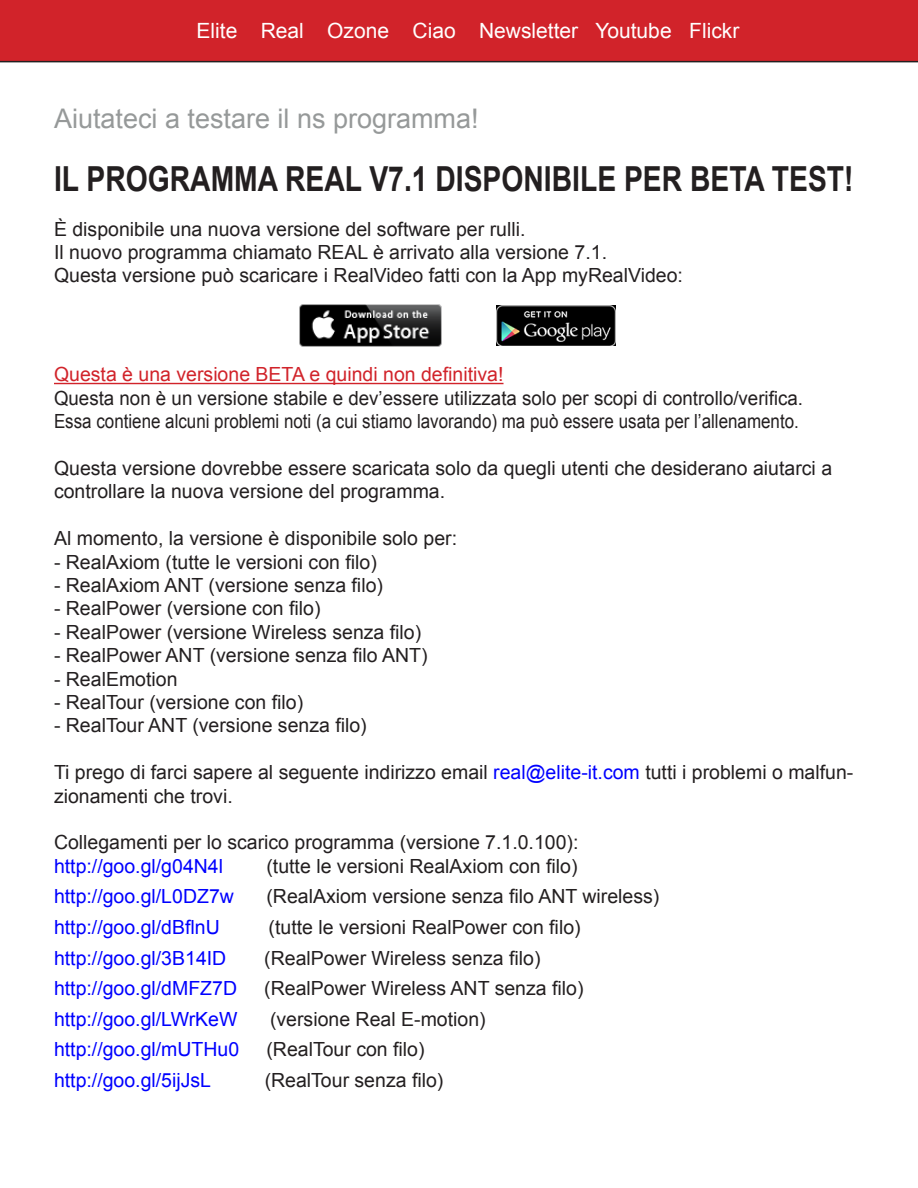
<style>
.page{position:relative;width:918px;height:1188px;background:#fff}
.page>*{position:absolute;margin:0;border:0;box-sizing:border-box;transform-origin:0 0}
.t1{font:700 34.5px "Arial";color:#231f20;scale:.82 1}
.t2{font:27px "Arial";color:#969999}
.t3{font:21px "Arial";color:#fff}
.t4{font:19.5px/23.4px "Arial";color:#231f20}
.t5{font:19.5px "Arial";color:#00f}
.t6{font:19.5px "Arial";color:#231f20;scale:.87 1}
.t7{font:19.5px "Arial";color:#231f20;scale:.96 1}
.t8{font:19.5px "Arial";color:#d1232a}
.s1{color:#00f}
</style>
<div class="page">
<div style="left:0;top:0;width:918px;height:62px;background:#d1232a"></div>
<hr style="left:54px;top:383px;width:450px;height:1px;background:#d1232a">
<img style="left:300px;top:305px;width:141px;height:42px">
<img style="left:496px;top:305px;width:119px;height:41px">
<p class="t3" style="left:197px;top:17px;width:544px">Elite Real Ozone Ciao Newsletter Youtube Flickr</p>
<p class="t2" style="left:54px;top:100px;width:426px">Aiutateci a testare il ns programma!</p>
<p class="t1" style="left:54px;top:156px;width:977px">IL PROGRAMMA REAL V7.1 DISPONIBILE PER BETA TEST!</p>
<p class="t4" style="left:54px;top:217px;width:473px">È disponibile una nuova versione del software per rulli.</p>
<p class="t4" style="left:54px;top:241px;width:555px">Il nuovo programma chiamato REAL è arrivato alla versione 7.1.</p>
<p class="t4" style="left:54px;top:264px;width:631px">Questa versione può scaricare i RealVideo fatti con la App myRealVideo:</p>
<p class="t8" style="left:54px;top:362px;width:451px">Questa è una versione BETA e quindi non definitiva!</p>
<p class="t7" style="left:54px;top:385px;width:782px">Questa non è un versione stabile e dev’essere utilizzata solo per scopi di controllo/verifica.</p>
<p class="t6" style="left:54px;top:409px;width:858px">Essa contiene alcuni problemi noti (a cui stiamo lavorando) ma può essere usata per l’allenamento.</p>
<p class="t4" style="left:54px;top:457px;width:780px">Questa versione dovrebbe essere scaricata solo da quegli utenti che desiderano aiutarci a controllare la nuova versione del programma.</p>
<p class="t4" style="left:54px;top:527px;width:405px">Al momento, la versione è disponibile solo per:</p>
<p class="t4" style="left:54px;top:550px;width:324px">- RealAxiom (tutte le versioni con filo)</p>
<p class="t4" style="left:54px;top:574px;width:331px">- RealAxiom ANT (versione senza filo)</p>
<p class="t4" style="left:54px;top:597px;width:268px">- RealPower (versione con filo)</p>
<p class="t4" style="left:54px;top:621px;width:369px">- RealPower (versione Wireless senza filo)</p>
<p class="t4" style="left:54px;top:644px;width:375px">- RealPower ANT (versione senza filo ANT)</p>
<p class="t4" style="left:54px;top:667px;width:125px">- RealEmotion</p>
<p class="t4" style="left:54px;top:691px;width:251px">- RealTour (versione con filo)</p>
<p class="t4" style="left:54px;top:714px;width:314px">- RealTour ANT (versione senza filo)</p>
<p class="t4" style="left:54px;top:761px;width:801px">Ti prego di farci sapere al seguente indirizzo email <span class="s1">real@elite-it.com</span> tutti i problemi o malfun&shy;zionamenti che trovi.</p>
<p class="t4" style="left:54px;top:831px;width:526px">Collegamenti per lo scarico programma (versione 7.1.0.100):</p>
<p class="t5" style="left:54px;top:853px;width:171px">http://goo.gl/g04N4l</p>
<p class="t4" style="left:266px;top:855px;width:313px">(tutte le versioni RealAxiom con filo)</p>
<p class="t5" style="left:54px;top:884px;width:181px">http://goo.gl/L0DZ7w</p>
<p class="t4" style="left:266px;top:885px;width:395px">(RealAxiom versione senza filo ANT wireless)</p>
<p class="t5" style="left:54px;top:914px;width:167px">http://goo.gl/dBflnU</p>
<p class="t4" style="left:269px;top:916px;width:314px">(tutte le versioni RealPower con filo)</p>
<p class="t5" style="left:54px;top:945px;width:174px">http://goo.gl/3B14ID</p>
<p class="t4" style="left:264px;top:946px;width:278px">(RealPower Wireless senza filo)</p>
<p class="t5" style="left:54px;top:976px;width:185px">http://goo.gl/dMFZ7D</p>
<p class="t4" style="left:264px;top:977px;width:321px">(RealPower Wireless ANT senza filo)</p>
<p class="t5" style="left:54px;top:1006px;width:185px">http://goo.gl/LWrKeW</p>
<p class="t4" style="left:270px;top:1008px;width:217px">(versione Real E-motion)</p>
<p class="t5" style="left:54px;top:1037px;width:187px">http://goo.gl/mUTHu0</p>
<p class="t4" style="left:266px;top:1038px;width:160px">(RealTour con filo)</p>
<p class="t5" style="left:54px;top:1067px;width:159px">http://goo.gl/5ijJsL</p>
<p class="t4" style="left:265px;top:1069px;width:180px">(RealTour senza filo)</p>
</div>
